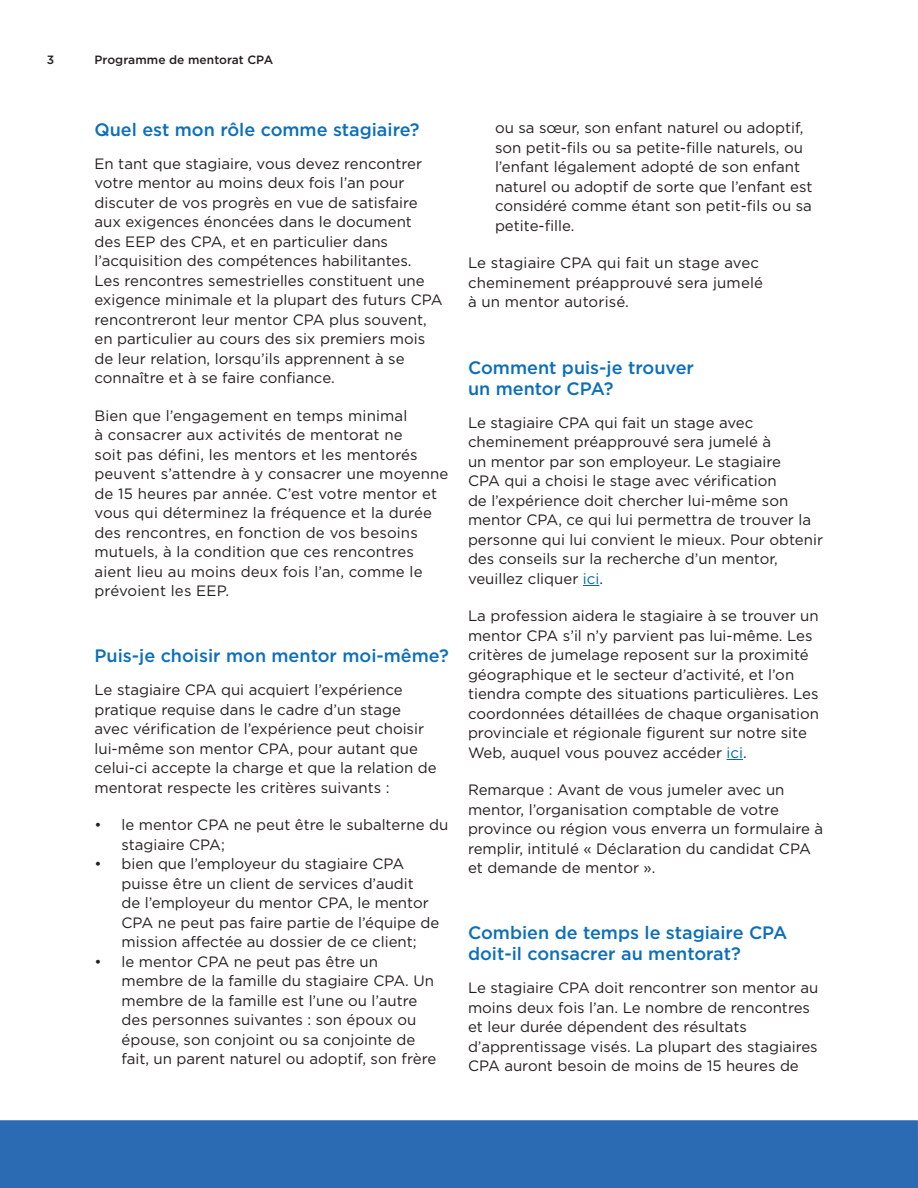
<style>
.page{position:relative;width:918px;height:1188px;background:#fff}
.page>*{position:absolute;margin:0;border:0;box-sizing:border-box;transform-origin:0 0}
.H{font:500 18px/21px "Gotham";color:#0c6fb8}
.t1{font:15px/19.5px "Gotham";color:#231f20}
.t2{font:500 12px "Gotham";letter-spacing:.005em;color:#231f20}
.s1{color:#0168b3}
</style>
<div class="page">
<svg style="left:583px;top:585px;width:16px;height:1px"></svg>
<svg style="left:727px;top:759px;width:16px;height:1px"></svg>
<div style="left:0;top:1120px;width:918px;height:68px;background:#2b6bb4"></div>
<p class="t2" style="left:47px;top:52px;width:9px">3</p>
<p class="t2" style="left:95px;top:52px;width:180px">programme de mentorat cpa</p>
<p class="H" style="left:94px;top:119px;width:327px">quel est mon rôle comme stagiaire?</p>
<p class="t1" style="left:94px;top:154px;width:350px">En tant que stagiaire, vous devez rencontrer votre mentor au moins deux fois l’an pour discuter de vos progrès en vue de satisfaire aux exigences énoncées dans le document<br>des EEP des CPA, et en particulier dans l’acquisition des compétences habilitantes.<br>Les rencontres semestrielles constituent une exigence minimale et la plupart des futurs CPA rencontreront leur mentor CPA plus souvent, en particulier au cours des six premiers mois de leur relation, lorsqu’ils apprennent à se connaître et à se faire confance.</p>
<p class="t1" style="left:94px;top:406px;width:355px">Bien que l’engagement en temps minimal<br>à consacrer aux activités de mentorat ne<br>soit pas défni, les mentors et les mentorés peuvent s’attendre à y consacrer une moyenne de 15 heures par année. C’est votre mentor et vous qui déterminez la fréquence et la durée des rencontres, en fonction de vos besoins mutuels, à la condition que ces rencontres aient lieu au moins deux fois l’an, comme le prévoient les EEP.</p>
<h3 class="H" style="left:94px;top:645px;width:356px">puis-je choisir mon mentor moi-même?</h3>
<p class="t1" style="left:94px;top:680px;width:344px">Le stagiaire CPA qui acquiert l’expérience pratique requise dans le cadre d’un stage avec vérifcation de l’expérience peut choisir lui-même son mentor CPA, pour autant que celui-ci accepte la charge et que la relation de mentorat respecte les critères suivants :</p>
<p class="t1" style="left:122px;top:815px;width:328px;text-indent:-27px">• le mentor CPA ne peut être le subalterne du stagiaire CPA;</p>
<p class="t1" style="left:122px;top:854px;width:319px;text-indent:-27px">• bien que l’employeur du stagiaire CPA puisse être un client de services d’audit<br>de l’employeur du mentor CPA, le mentor CPA ne peut pas faire partie de l’équipe de mission afectée au dossier de ce client;</p>
<p class="t1" style="left:122px;top:952px;width:316px;text-indent:-27px">• le mentor CPA ne peut pas être un membre de la famille du stagiaire CPA. Un membre de la famille est l’une ou l’autre des personnes suivantes : son époux ou épouse, son conjoint ou sa conjointe de fait, un parent naturel ou adoptif, son frère</p>
<p class="t1" style="left:495px;top:118px;width:319px">ou sa sœur, son enfant naturel ou adoptif, son petit-fls ou sa petite-flle naturels, ou l’enfant légalement adopté de son enfant naturel ou adoptif de sorte que l’enfant est considéré comme étant son petit-fls ou sa petite-flle.</p>
<p class="t1" style="left:468px;top:253px;width:297px">Le stagiaire CPA qui fait un stage avec cheminement préapprouvé sera jumelé à un mentor autorisé.</p>
<h3 class="H" style="left:468px;top:356px;width:228px">comment puis-je trouver un mentor cpa?</h3>
<p class="t1" style="left:468px;top:412px;width:357px">Le stagiaire CPA qui fait un stage avec cheminement préapprouvé sera jumelé à<br>un mentor par son employeur. Le stagiaire<br>CPA qui a choisi le stage avec vérifcation<br>de l’expérience doit chercher lui-même son mentor CPA, ce qui lui permettra de trouver la personne qui lui convient le mieux. Pour obtenir des conseils sur la recherche d’un mentor, veuillez cliquer <span class="s1">ici</span>.</p>
<p class="t1" style="left:468px;top:606px;width:353px">La profession aidera le stagiaire à se trouver un mentor CPA s’il n’y parvient pas lui-même. Les critères de jumelage reposent sur la proximité géographique et le secteur d’activité, et l’on tiendra compte des situations particulières. Les coordonnées détaillées de chaque organisation provinciale et régionale fgurent sur notre site Web, auquel vous pouvez accéder <span class="s1">ici</span>.</p>
<p class="t1" style="left:468px;top:780px;width:357px">Remarque : Avant de vous jumeler avec un mentor, l’organisation comptable de votre province ou région vous enverra un formulaire à remplir, intitulé « Déclaration du candidat CPA et demande de mentor ».</p>
<h3 class="H" style="left:468px;top:922px;width:321px">combien de temps le stagiaire cpa doit-il consacrer au mentorat?</h3>
<p class="t1" style="left:468px;top:978px;width:352px">Le stagiaire CPA doit rencontrer son mentor au moins deux fois l’an. Le nombre de rencontres et leur durée dépendent des résultats d’apprentissage visés. La plupart des stagiaires CPA auront besoin de moins de 15 heures de</p>
</div>
